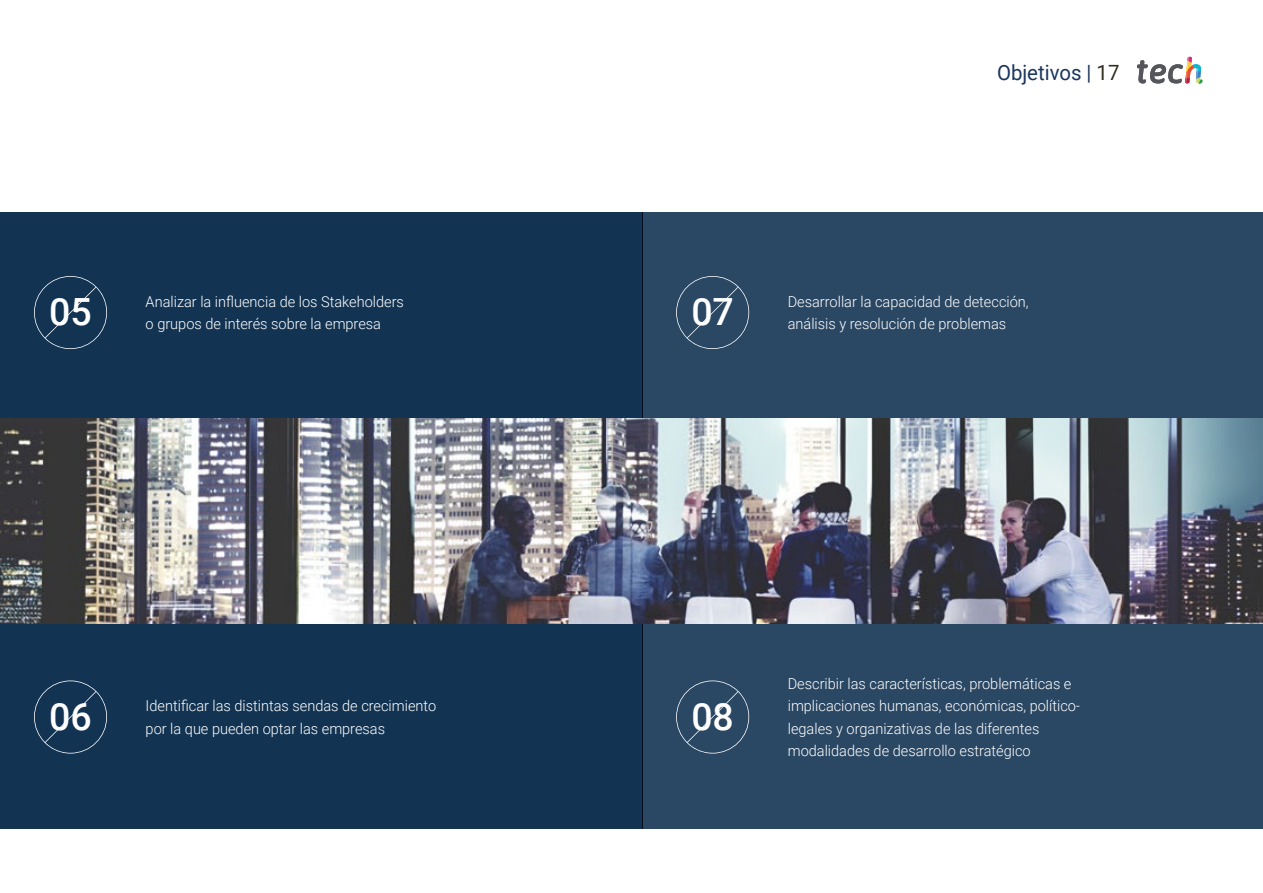
<style>
.page{position:relative;width:1263px;height:893px;background:#fff}
.page>*{position:absolute;margin:0;border:0;box-sizing:border-box;transform-origin:0 0}
.t1{font:500 37.5px "Roboto";color:#fff}
.t2{font:21px "Roboto";color:#1a355c}
.t3{font:300 15px/22.5px "Roboto";color:#fff}
.s1{color:#312e20}
</style>
<div class="page">
<div style="left:0;top:213px;width:642px;height:616px;background:#123352"></div>
<div style="left:642px;top:213px;width:621px;height:616px;background:#2a4763"></div>
<svg style="left:34px;top:276px;width:73px;height:73px"></svg>
<svg style="left:676px;top:276px;width:73px;height:73px"></svg>
<svg style="left:34px;top:680px;width:73px;height:73px"></svg>
<svg style="left:676px;top:680px;width:73px;height:73px"></svg>
<img style="left:0;top:418px;width:1263px;height:206px">
<svg style="left:1137px;top:57px;width:65px;height:27px"></svg>
<h2 class="t2" style="left:997px;top:57px;width:124px">Objetivos | <span class="s1">17</span></h2>
<p class="t3" style="left:146px;top:290px;width:260px">Analizar la influencia de los Stakeholders o grupos de interés sobre la empresa</p>
<p class="t3" style="left:788px;top:290px;width:242px">Desarrollar la capacidad de detección,</p>
<h1 class="t1" style="left:49px;top:286px;width:44px">05</h1>
<h1 class="t1" style="left:691px;top:286px;width:44px">07</h1>
<p class="t3" style="left:788px;top:312px;width:220px">análisis y resolución de problemas</p>
<h1 class="t1" style="left:49px;top:690px;width:44px">06</h1>
<p class="t3" style="left:146px;top:694px;width:292px">Identificar las distintas sendas de crecimiento</p>
<p class="t3" style="left:146px;top:717px;width:241px">por la que pueden optar las empresas</p>
<h1 class="t1" style="left:691px;top:690px;width:44px">08</h1>
<p class="t3" style="left:788px;top:672px;width:294px">Describir las características, problemáticas e implicaciones humanas, económicas, político&shy;legales y organizativas de las diferentes modalidades de desarrollo estratégico</p>
</div>
